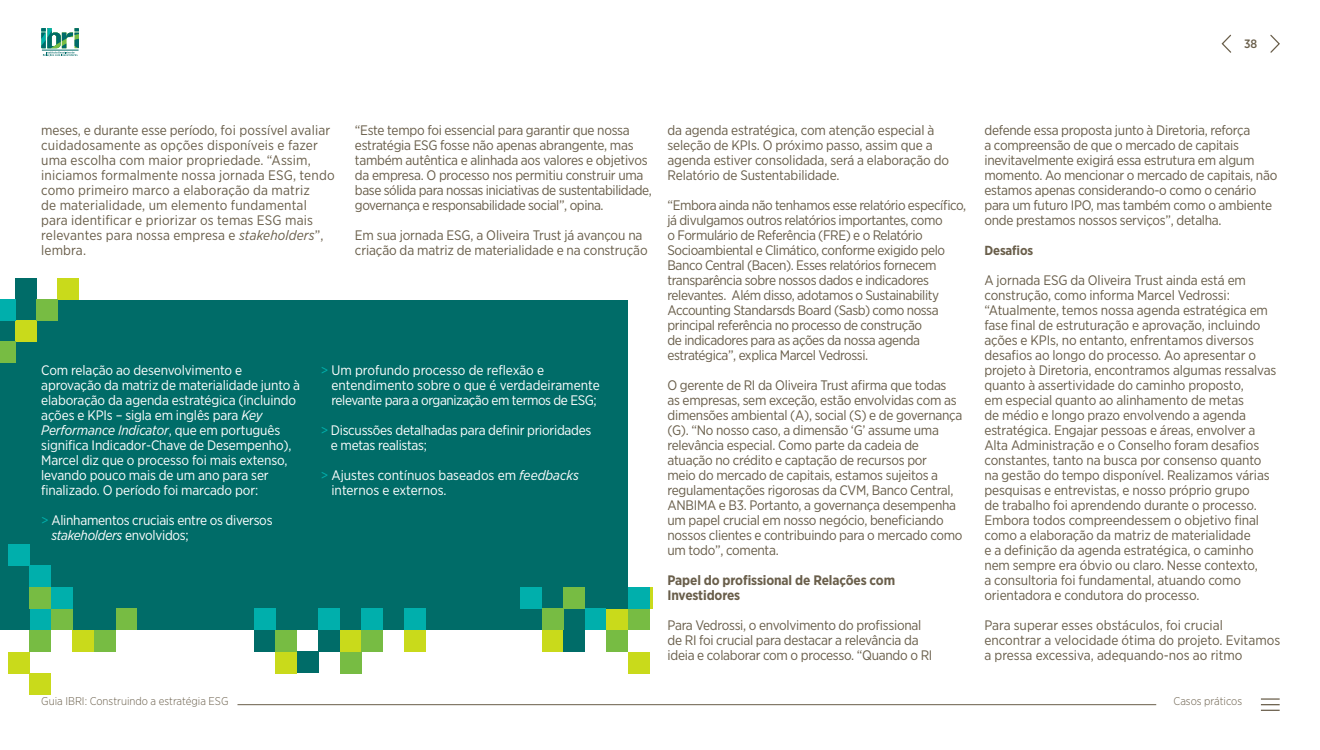
<style>
.page{position:relative;width:1320px;height:750px;background:#fff}
.page>*{position:absolute;margin:0;border:0;box-sizing:border-box;transform-origin:0 0}
.t1{font:13.75px/15px "Gotham Narrow";letter-spacing:-.02em;color:#695e4a}
.t2{font:13.75px/15px "Gotham Narrow";letter-spacing:-.01em;color:#fff}
.t3{font:13.75px/15px "Gotham Narrow";letter-spacing:.01em;color:#695e4a}
.t4{font:13.75px/15px "Gotham Narrow";color:#695e4a}
.t5{font:700 13.75px/15px "Gotham Narrow";letter-spacing:-.01em;color:#695e4a}
.t6{font:700 13.12px "Gotham Narrow";letter-spacing:-.01em;color:#695e4a}
.t7{font:500 12.12px "Gotham Narrow";color:#695e4a}
.t8{font:300 11.25px "Gotham Narrow";color:#695e4a}
.s1{font-style:italic}
.s2{color:#00afac}
</style>
<div class="page">
<div style="left:0;top:300px;width:628px;height:330px;background:#006c68"></div>
<div style="left:585px;top:609px;width:22px;height:21px;background:#00afac"></div>
<div style="left:542px;top:609px;width:22px;height:21px;background:#77bc43"></div>
<div style="left:607px;top:609px;width:21px;height:21px;background:#c9da1b"></div>
<div style="left:628px;top:609px;width:22px;height:21px;background:#77bc43"></div>
<div style="left:521px;top:587px;width:21px;height:22px;background:#00afac"></div>
<div style="left:564px;top:587px;width:21px;height:22px;background:#77bc43"></div>
<div style="left:628px;top:587px;width:22px;height:22px;background:#00afac"></div>
<hr style="left:650px;top:587px;width:2px;height:22px;background:#c9da1b">
<div style="left:628px;top:652px;width:22px;height:21px;background:#c9da1b"></div>
<div style="left:542px;top:630px;width:22px;height:22px;background:#c9da1b"></div>
<div style="left:564px;top:630px;width:21px;height:22px;background:#006c68"></div>
<div style="left:607px;top:630px;width:21px;height:22px;background:#77bc43"></div>
<div style="left:51px;top:609px;width:21px;height:21px;background:#77bc43"></div>
<div style="left:115px;top:609px;width:22px;height:21px;background:#77bc43"></div>
<div style="left:29px;top:609px;width:22px;height:21px;background:#00afac"></div>
<div style="left:29px;top:566px;width:22px;height:21px;background:#00afac"></div>
<div style="left:8px;top:544px;width:21px;height:22px;background:#00afac"></div>
<div style="left:51px;top:587px;width:21px;height:22px;background:#00afac"></div>
<div style="left:29px;top:587px;width:22px;height:22px;background:#77bc43"></div>
<div style="left:8px;top:652px;width:21px;height:21px;background:#c9da1b"></div>
<div style="left:94px;top:630px;width:21px;height:22px;background:#77bc43"></div>
<div style="left:72px;top:630px;width:22px;height:22px;background:#c9da1b"></div>
<div style="left:29px;top:630px;width:22px;height:22px;background:#77bc43"></div>
<div style="left:29px;top:673px;width:22px;height:22px;background:#c9da1b"></div>
<div style="left:318px;top:630px;width:22px;height:22px;background:#006c68"></div>
<div style="left:254px;top:630px;width:21px;height:22px;background:#006c68"></div>
<div style="left:275px;top:630px;width:22px;height:22px;background:#77bc43"></div>
<div style="left:340px;top:630px;width:22px;height:22px;background:#c9da1b"></div>
<div style="left:362px;top:630px;width:21px;height:22px;background:#77bc43"></div>
<div style="left:405px;top:630px;width:21px;height:22px;background:#c9da1b"></div>
<div style="left:254px;top:609px;width:21px;height:21px;background:#00afac"></div>
<div style="left:318px;top:609px;width:22px;height:21px;background:#00afac"></div>
<div style="left:362px;top:609px;width:21px;height:21px;background:#00afac"></div>
<div style="left:405px;top:609px;width:21px;height:21px;background:#00afac"></div>
<div style="left:275px;top:652px;width:22px;height:21px;background:#c9da1b"></div>
<div style="left:297px;top:651px;width:21px;height:22px;background:#006c68"></div>
<div style="left:340px;top:652px;width:22px;height:21px;background:#77bc43"></div>
<div style="left:16px;top:279px;width:21px;height:21px;background:#006c68"></div>
<div style="left:58px;top:279px;width:21px;height:21px;background:#c9da1b"></div>
<div style="left:16px;top:321px;width:21px;height:21px;background:#c9da1b"></div>
<div style="left:0;top:300px;width:16px;height:21px;background:#00afac"></div>
<div style="left:0;top:342px;width:16px;height:21px;background:#77bc43"></div>
<div style="left:37px;top:300px;width:21px;height:21px;background:#77bc43"></div>
<svg style="left:1261px;top:698px;width:19px;height:13px"></svg>
<hr style="left:238px;top:704px;width:918px;height:1px;background:#695e4a">
<svg style="left:41px;top:28px;width:38px;height:28px"></svg>
<svg style="left:1221px;top:34px;width:11px;height:19px"></svg>
<svg style="left:1270px;top:34px;width:10px;height:19px"></svg>
<p class="t7" style="left:1244px;top:36px;width:15px">38</p>
<p class="t3" style="left:41px;top:122px;width:295px">meses, e durante esse período, foi possível avaliar cuidadosamente as opções disponíveis e fazer uma escolha com maior propriedade. “Assim, iniciamos formalmente nossa jornada ESG, tendo como primeiro marco a elaboração da matriz<br>de materialidade, um elemento fundamental para identificar e priorizar os temas ESG mais relevantes para nossa empresa e <span class="s1">stakeholders</span>”, lembra.</p>
<p class="t1" style="left:355px;top:122px;width:298px">“Este tempo foi essencial para garantir que nossa estratégia ESG fosse não apenas abrangente, mas também autêntica e alinhada aos valores e objetivos da empresa. O processo nos permitiu construir uma base sólida para nossas iniciativas de sustentabilidade, governança e responsabilidade social”, opina.</p>
<p class="t1" style="left:355px;top:227px;width:294px">Em sua jornada ESG, a Oliveira Trust já avançou na criação da matriz de materialidade e na construção</p>
<p class="t2" style="left:41px;top:362px;width:260px">Com relação ao desenvolvimento e aprovação da matriz de materialidade junto à elaboração da agenda estratégica (incluindo ações e KPIs – sigla em inglês para <span class="s1">Key Performance Indicator</span>, que em português significa Indicador-Chave de Desempenho), Marcel diz que o processo foi mais extenso, levando pouco mais de um ano para ser finalizado. O período foi marcado por:</p>
<p class="t2" style="left:51px;top:512px;width:223px;text-indent:-10px"><span class="s2">&gt;</span> Alinhamentos cruciais entre os diversos <span class="s1">stakeholders</span> envolvidos;</p>
<p class="t2" style="left:331px;top:362px;width:270px;text-indent:-11px"><span class="s2">&gt;</span> Um profundo processo de reflexão e entendimento sobre o que é verdadeiramente relevante para a organização em termos de ESG;</p>
<p class="t2" style="left:331px;top:422px;width:262px;text-indent:-10px"><span class="s2">&gt;</span> Discussões detalhadas para definir prioridades e metas realistas;</p>
<p class="t2" style="left:331px;top:467px;width:249px;text-indent:-11px"><span class="s2">&gt;</span> Ajustes contínuos baseados em <span class="s1">feedbacks </span>internos e externos.</p>
<p class="t1" style="left:668px;top:122px;width:283px">da agenda estratégica, com atenção especial à seleção de KPIs. O próximo passo, assim que a agenda estiver consolidada, será a elaboração do Relatório de Sustentabilidade.</p>
<p class="t1" style="left:668px;top:197px;width:300px">“Embora ainda não tenhamos esse relatório específico, já divulgamos outros relatórios importantes, como<br>o Formulário de Referência (FRE) e o Relatório Socioambiental e Climático, conforme exigido pelo Banco Central (Bacen). Esses relatórios fornecem transparência sobre nossos dados e indicadores relevantes. Além disso, adotamos o Sustainability Accounting Standarsds Board (Sasb) como nossa principal referência no processo de construção<br>de indicadores para as ações da nossa agenda estratégica”, explica Marcel Vedrossi.</p>
<p class="t1" style="left:668px;top:377px;width:297px">O gerente de RI da Oliveira Trust afirma que todas<br>as empresas, sem exceção, estão envolvidas com as dimensões ambiental (A), social (S) e de governança (G). “No nosso caso, a dimensão ‘G’ assume uma relevância especial. Como parte da cadeia de atuação no crédito e captação de recursos por<br>meio do mercado de capitais, estamos sujeitos a regulamentações rigorosas da CVM, Banco Central, ANBIMA e B3. Portanto, a governança desempenha um papel crucial em nosso negócio, beneficiando nossos clientes e contribuindo para o mercado como um todo”, comenta.</p>
<p class="t5" style="left:668px;top:573px;width:229px">Papel do profissional de Relações com<br>Investidores</p>
<p class="t1" style="left:668px;top:617px;width:266px">Para Vedrossi, o envolvimento do profissional de RI foi crucial para destacar a relevância da ideia e colaborar com o processo. “Quando o RI</p>
<p class="t1" style="left:984px;top:122px;width:294px">defende essa proposta junto à Diretoria, reforça<br>a compreensão de que o mercado de capitais inevitavelmente exigirá essa estrutura em algum momento. Ao mencionar o mercado de capitais, não estamos apenas considerando-o como o cenário para um futuro IPO, mas também como o ambiente onde prestamos nossos serviços”, detalha.</p>
<p class="t6" style="left:984px;top:242px;width:50px">Desafios</p>
<p class="t1" style="left:984px;top:272px;width:293px">A jornada ESG da Oliveira Trust ainda está em construção, como informa Marcel Vedrossi: “Atualmente, temos nossa agenda estratégica em fase final de estruturação e aprovação, incluindo ações e KPIs, no entanto, enfrentamos diversos desafios ao longo do processo. Ao apresentar o projeto à Diretoria, encontramos algumas ressalvas quanto à assertividade do caminho proposto,<br>em especial quanto ao alinhamento de metas<br>de médio e longo prazo envolvendo a agenda estratégica. Engajar pessoas e áreas, envolver a Alta Administração e o Conselho foram desafios constantes, tanto na busca por consenso quanto na gestão do tempo disponível. Realizamos várias pesquisas e entrevistas, e nosso próprio grupo<br>de trabalho foi aprendendo durante o processo.<br>Embora todos compreendessem o objetivo final como a elaboração da matriz de materialidade<br>e a definição da agenda estratégica, o caminho nem sempre era óbvio ou claro. Nesse contexto,<br>a consultoria foi fundamental, atuando como orientadora e condutora do processo.</p>
<p class="t4" style="left:984px;top:617px;width:297px">Para superar esses obstáculos, foi crucial encontrar a velocidade ótima do projeto. Evitamos a pressa excessiva, adequando-nos ao ritmo</p>
<p class="t8" style="left:41px;top:694px;width:189px">Guia IBRI: Construindo a estratégia ESG</p>
<p class="t8" style="left:1173px;top:694px;width:70px">Casos práticos</p>
</div>
